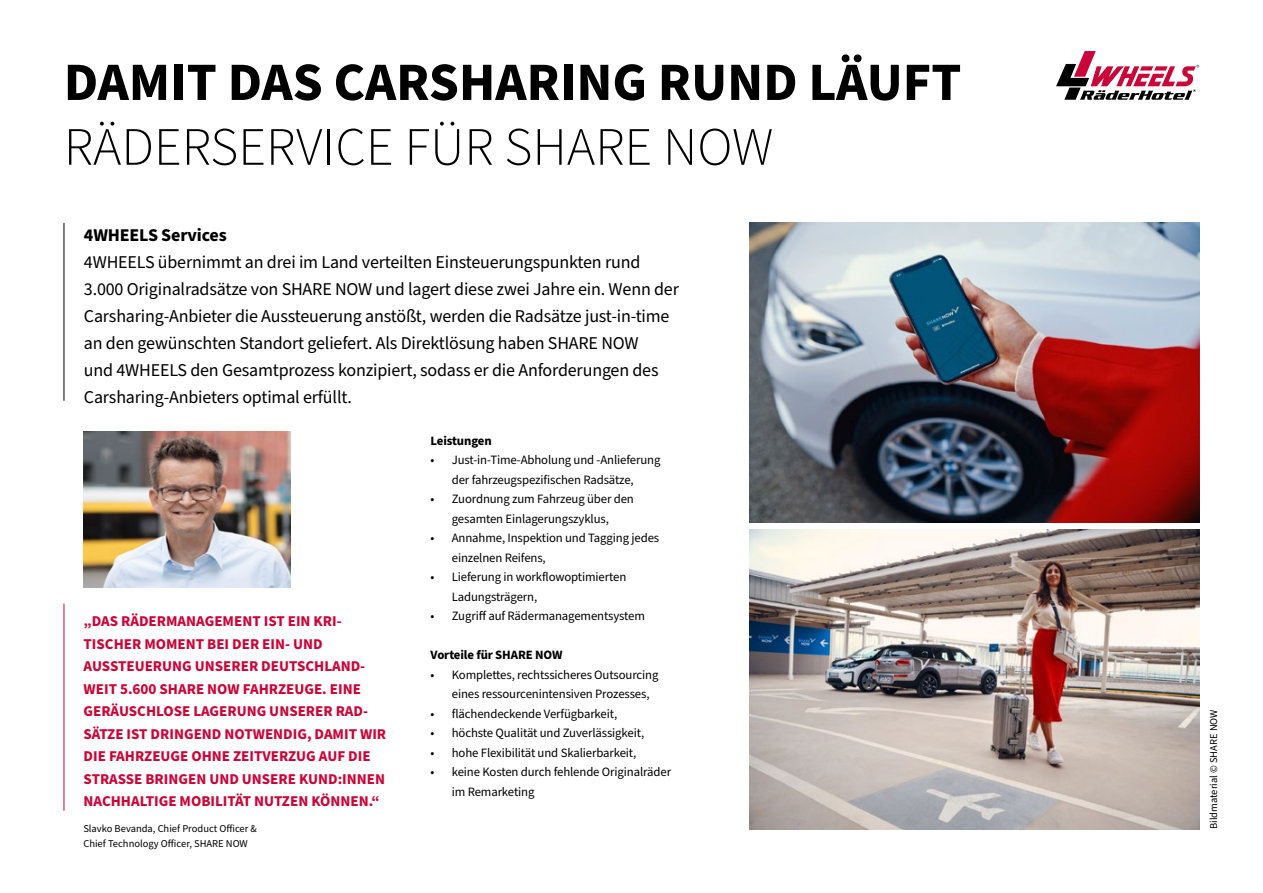
<style>
.page{position:relative;width:1263px;height:893px;background:#fff}
.page>*{position:absolute;margin:0;border:0;box-sizing:border-box;transform-origin:0 0}
.t1{font:700 54px "Source Sans Pro";color:#000}
.t2{font:300 54px "Source Sans Pro";color:#000}
.t3{font:18px/27px "Source Sans Pro";letter-spacing:-.01em;color:#000}
.t4{font:700 18px "Source Sans Pro";letter-spacing:-.01em;color:#000}
.t5{font:700 15px/22.5px "Source Sans Pro";color:#ca0538}
.t6{font:12.75px/19.5px "Source Sans Pro";letter-spacing:-.01em;color:#000}
.t7{font:700 12.75px "Source Sans Pro";letter-spacing:-.01em;color:#000}
.t8{font:10.5px/15px "Source Sans Pro";color:#000}
</style>
<div class="page">
<hr style="left:64px;top:604px;width:1px;height:207px;background:#ca0538">
<img style="left:83px;top:432px;width:208px;height:155px">
<img style="left:750px;top:223px;width:449px;height:299px">
<img style="left:750px;top:530px;width:449px;height:299px">
<hr style="left:64px;top:223px;width:1px;height:178px;background:#000">
<svg style="left:1056px;top:51px;width:143px;height:49px"></svg>
<h1 class="t1" style="left:64px;top:45px;width:899px">DAMIT DAS CARSHARING RUND LÄUFT</h1>
<h1 class="t2" style="left:64px;top:111px;width:711px">RÄDERSERVICE FÜR SHARE NOW</h1>
<h2 class="t4" style="left:84px;top:223px;width:144px">4WHEELS Services</h2>
<p class="t3" style="left:84px;top:249px;width:596px">4WHEELS übernimmt an drei im Land verteilten Einsteuerungspunkten rund 3.000 Originalradsätze von SHARE NOW und lagert diese zwei Jahre ein. Wenn der Carsharing-Anbieter die Aussteuerung anstößt, werden die Radsätze just-in-time an den gewünschten Standort geliefert. Als Direktlösung haben SHARE NOW<br>und 4WHEELS den Gesamtprozess konzipiert, sodass er die Anforderungen des Carsharing-Anbieters optimal erfüllt.</p>
<p class="t5" style="left:84px;top:610px;width:304px">„DAS RÄDERMANAGEMENT IST EIN KRI-TISCHER MOMENT BEI DER EIN- UND AUSSTEUERUNG UNSERER DEUTSCHLAND-WEIT 5.600 SHARE NOW FAHRZEUGE. EINE GERÄUSCHLOSE LAGERUNG UNSERER RAD-SÄTZE IST DRINGEND NOTWENDIG, DAMIT WIR DIE FAHRZEUGE OHNE ZEITVERZUG AUF DIE STRASSE BRINGEN UND UNSERE KUND:INNEN NACHHALTIGE MOBILITÄT NUTZEN KÖNNEN.“</p>
<p class="t8" style="left:83px;top:821px;width:175px">Slavko Bevanda, Chief Product Officer &amp;<br>Chief Technology Officer, SHARE NOW</p>
<p class="t7" style="left:431px;top:432px;width:63px">Leistungen</p>
<p class="t6" style="left:431px;top:451px;width:231px;text-align:center">• Just-in-Time-Abholung und -Anlieferung der fahrzeugspezifischen Radsätze,</p>
<p class="t6" style="left:431px;top:490px;width:205px;text-align:center">• Zuordnung zum Fahrzeug über den gesamten Einlagerungszyklus,</p>
<p class="t6" style="left:452px;top:529px;width:209px;text-indent:-21px">• Annahme, Inspektion und Tagging jedes einzelnen Reifens,</p>
<p class="t6" style="left:452px;top:568px;width:176px;text-indent:-21px">• Lieferung in workflowoptimierten<br>Ladungsträgern,</p>
<p class="t6" style="left:431px;top:607px;width:216px">• Zugriff auf Rädermanagementsystem</p>
<p class="t7" style="left:431px;top:646px;width:133px">Vorteile für SHARE NOW</p>
<p class="t6" style="left:452px;top:665px;width:208px;text-indent:-21px">• Komplettes, rechtssicheres Outsourcing eines ressourcenintensiven Prozesses,</p>
<p class="t6" style="left:431px;top:704px;width:188px">• flächendeckende Verfügbarkeit,</p>
<p class="t6" style="left:431px;top:724px;width:215px">• höchste Qualität und Zuverlässigkeit,</p>
<p class="t6" style="left:431px;top:743px;width:207px">• hohe Flexibilität und Skalierbarkeit,</p>
<p class="t6" style="left:452px;top:763px;width:221px;text-indent:-21px">• keine Kosten durch fehlende Originalräder im Remarketing</p>
<p class="t8" style="left:1206px;top:829px;width:121px;rotate:-90deg">Bildmaterial © SHARE NOW</p>
</div>
